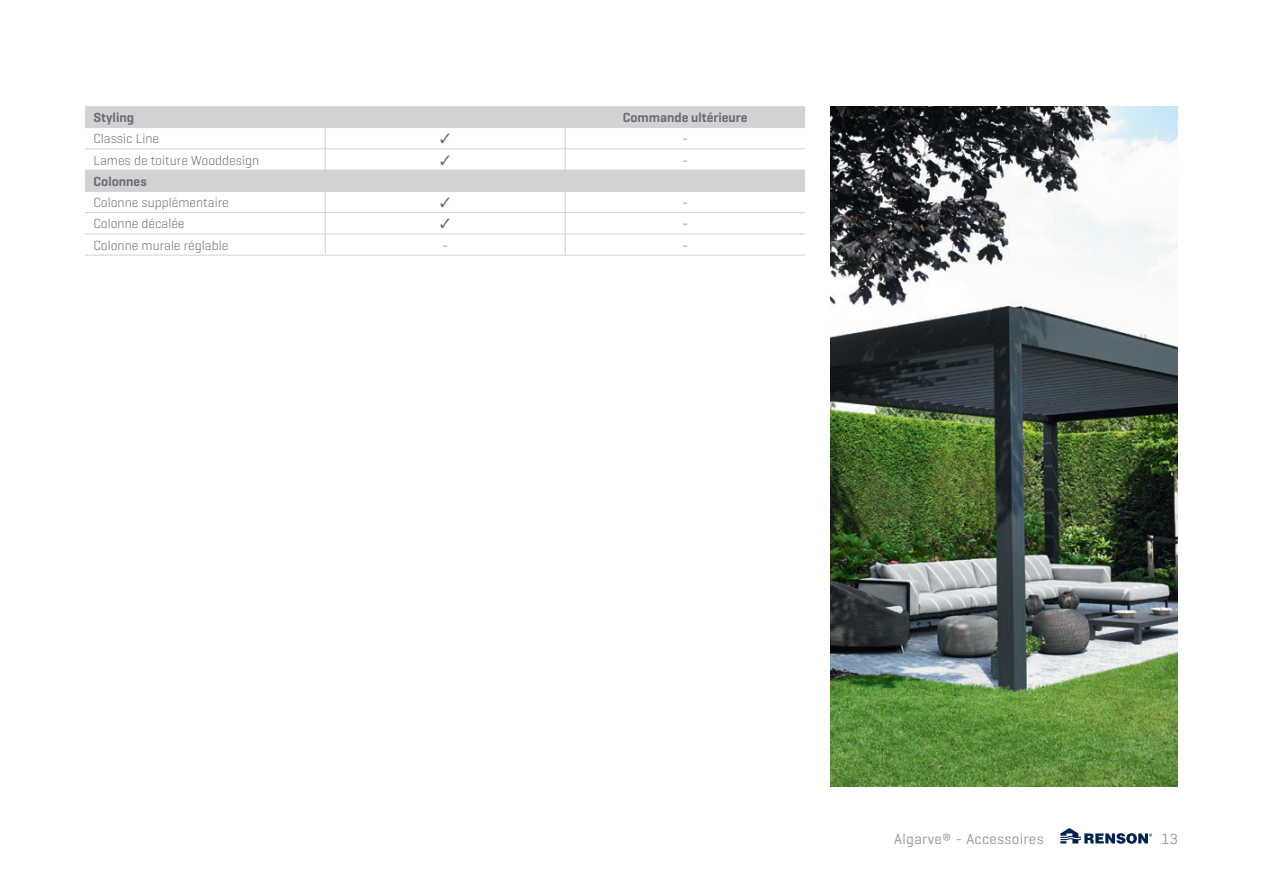
<style>
.page{position:relative;width:1263px;height:893px;background:#fff}
.page>*{position:absolute;margin:0;border:0;box-sizing:border-box;transform-origin:0 0}
.t1{font:15px "Geogrotesque";letter-spacing:.02em;color:#939598}
.Table_Body_Left{font:300 13.5px "Geogrotesque";color:#6c6d70}
.Table_H1{font:600 13.5px "Geogrotesque";color:#6c6d70}
.Table_Body_Center{font:300 13.5px "Geogrotesque";color:#6c6d70}
</style>
<div class="page">
<svg style="left:1060px;top:828px;width:92px;height:16px"></svg>
<img style="left:831px;top:106px;width:347px;height:681px">
<svg style="left:85px;top:106px;width:720px;height:85px"></svg>
<hr style="left:85px;top:127px;width:240px;height:1px;background:#d1d2d4">
<hr style="left:325px;top:127px;width:240px;height:1px;background:#d1d2d4">
<hr style="left:565px;top:127px;width:240px;height:1px;background:#d1d2d4">
<hr style="left:85px;top:148px;width:240px;height:1px;background:#d1d2d4">
<hr style="left:325px;top:148px;width:240px;height:1px;background:#d1d2d4">
<hr style="left:565px;top:148px;width:240px;height:1px;background:#d1d2d4">
<hr style="left:85px;top:170px;width:240px;height:1px;background:#d1d2d4">
<hr style="left:325px;top:170px;width:240px;height:1px;background:#d1d2d4">
<hr style="left:565px;top:170px;width:240px;height:1px;background:#d1d2d4">
<hr style="left:85px;top:191px;width:240px;height:1px;background:#d1d2d4">
<hr style="left:325px;top:191px;width:240px;height:1px;background:#d1d2d4">
<hr style="left:565px;top:191px;width:240px;height:1px;background:#d1d2d4">
<hr style="left:85px;top:212px;width:240px;height:1px;background:#d1d2d4">
<hr style="left:325px;top:212px;width:240px;height:1px;background:#d1d2d4">
<hr style="left:565px;top:212px;width:240px;height:1px;background:#d1d2d4">
<hr style="left:85px;top:233px;width:240px;height:1px;background:#d1d2d4">
<hr style="left:325px;top:233px;width:240px;height:1px;background:#d1d2d4">
<svg style="left:325px;top:106px;width:1px;height:149px"></svg>
<hr style="left:565px;top:233px;width:240px;height:1px;background:#d1d2d4">
<svg style="left:565px;top:106px;width:1px;height:149px"></svg>
<hr style="left:85px;top:255px;width:240px;height:1px;background:#d1d2d4">
<hr style="left:325px;top:255px;width:240px;height:1px;background:#d1d2d4">
<hr style="left:565px;top:255px;width:240px;height:1px;background:#d1d2d4">
<svg style="left:441px;top:134px;width:9px;height:9px"></svg>
<svg style="left:441px;top:155px;width:9px;height:10px"></svg>
<p class="Table_H1" style="left:94px;top:109px;width:42px">Styling</p>
<p class="Table_H1" style="left:623px;top:109px;width:126px">Commande ultérieure</p>
<p class="Table_Body_Left" style="left:94px;top:130px;width:67px">Classic Line</p>
<p class="Table_Body_Center" style="left:682px;top:130px;width:8px">-</p>
<p class="Table_Body_Left" style="left:94px;top:151px;width:167px">Lames de toiture Wooddesign</p>
<p class="Table_Body_Center" style="left:682px;top:151px;width:8px">-</p>
<p class="Table_H1" style="left:94px;top:173px;width:55px">Colonnes</p>
<p class="Table_Body_Left" style="left:94px;top:194px;width:137px">Colonne supplémentaire</p>
<p class="Table_Body_Center" style="left:682px;top:194px;width:8px">-</p>
<p class="Table_Body_Left" style="left:94px;top:215px;width:93px">Colonne décalée</p>
<p class="Table_Body_Center" style="left:682px;top:215px;width:8px">-</p>
<p class="Table_Body_Left" style="left:94px;top:237px;width:136px">Colonne murale réglable</p>
<p class="Table_Body_Center" style="left:442px;top:237px;width:8px">-</p>
<p class="Table_Body_Center" style="left:682px;top:237px;width:8px">-</p>
<p class="t1" style="left:894px;top:829px;width:151px">Algarve® - Accessoires</p>
<p class="t1" style="left:1161px;top:829px;width:18px">13</p>
</div>
